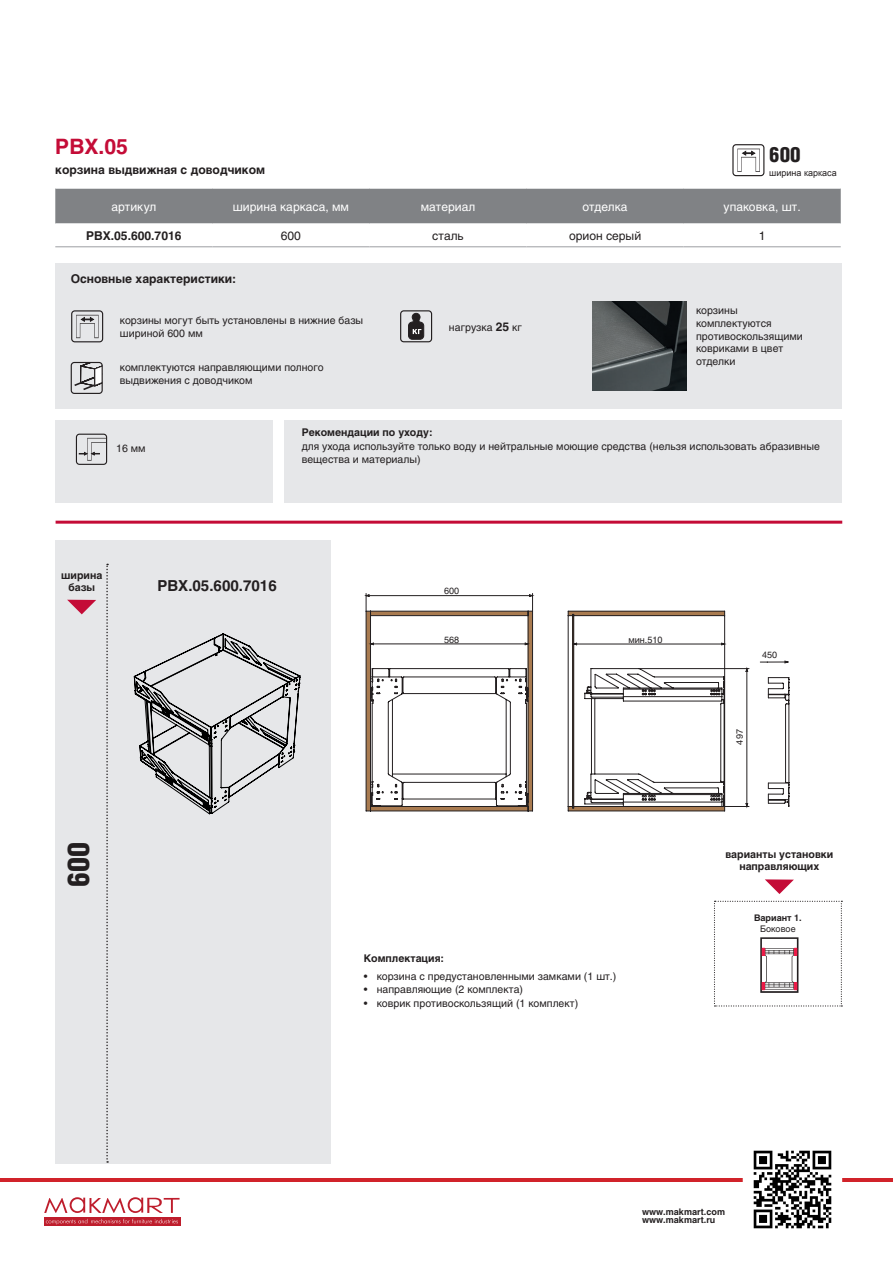
<style>
.page{position:relative;width:893px;height:1263px;background:#fff}
.page>*{position:absolute;margin:0;border:0;box-sizing:border-box;transform-origin:0 0}
.t1{font:900 30px "Helios Cond";color:#231f20}
.articul{font:700 21px "Helios";color:#c40c37}
.t2{font:900 21px "Helios Cond";color:#231f20}
.артикулы{font:700 15px "Helios";color:#231f20}
.артикулы-2{font:700 12px "Helios";color:#231f20}
.t3{font:12px "Helios";color:#fff}
.t4{font:12px "Helios";color:#231f20}
.схемы{font:10.5px/12.6px "Helios";color:#231f20}
.t5{font:700 10.5px/12.6px "Helios";color:#231f20;text-align:center}
.t6{font:700 9px/8.6px "Helios";color:#231f20}
.схемы-2{font:9px "Helios";color:#231f20}
.t7{font:9px "Arial";color:#231f20}
.s1{font-weight:700;font-size:12px}
</style>
<div class="page">
<hr style="left:0;top:1178px;width:893px;height:3px;background:#d1232a">
<img style="left:746px;top:1150px;width:93px;height:79px">
<div style="left:44px;top:1217px;width:136px;height:9px;background:#be1d2c"></div>
<svg style="left:46px;top:1219px;width:132px;height:5px"></svg>
<svg style="left:44px;top:1197px;width:136px;height:16px"></svg>
<hr style="left:56px;top:521px;width:786px;height:3px;background:#c40c37">
<div style="left:56px;top:540px;width:275px;height:624px;background:#e6e7e9"></div>
<svg style="left:106px;top:564px;width:2px;height:599px"></svg>
<svg style="left:67px;top:600px;width:29px;height:14px"></svg>
<div style="left:55px;top:420px;width:217px;height:82px;background:#e6e7e9"></div>
<div style="left:732px;top:144px;width:32px;height:32px;border:1px solid #231f20;border-radius:3px"></div>
<svg style="left:737px;top:149px;width:23px;height:23px"></svg>
<div style="left:55px;top:189px;width:786px;height:34px;background:#808285"></div>
<hr style="left:55px;top:246px;width:157px;height:1px;background:#a8a9ad">
<hr style="left:212px;top:246px;width:157px;height:1px;background:#a8a9ad">
<hr style="left:369px;top:246px;width:158px;height:1px;background:#a8a9ad">
<hr style="left:527px;top:246px;width:157px;height:1px;background:#a8a9ad">
<hr style="left:684px;top:246px;width:157px;height:1px;background:#a8a9ad">
<svg style="left:365px;top:594px;width:421px;height:213px"></svg>
<hr style="left:639px;top:668px;width:110px;height:1px;background:#231f20">
<svg style="left:760px;top:661px;width:28px;height:2px"></svg>
<svg style="left:366px;top:593px;width:167px;height:18px"></svg>
<svg style="left:725px;top:669px;width:24px;height:138px"></svg>
<svg style="left:366px;top:611px;width:359px;height:200px"></svg>
<svg style="left:768px;top:677px;width:21px;height:130px"></svg>
<div style="left:285px;top:420px;width:557px;height:82px;background:#e6e7e9"></div>
<div style="left:55px;top:263px;width:787px;height:146px;background:#e6e7e9"></div>
<div style="left:71px;top:310px;width:32px;height:32px;border:1px solid #231f20;border-radius:3px"></div>
<svg style="left:76px;top:315px;width:23px;height:23px"></svg>
<div style="left:400px;top:310px;width:32px;height:32px;border:1px solid #231f20;border-radius:3px"></div>
<svg style="left:408px;top:313px;width:16px;height:27px"></svg>
<svg style="left:74px;top:364px;width:27px;height:26px"></svg>
<div style="left:71px;top:362px;width:32px;height:32px;border:1px solid #231f20;border-radius:3px"></div>
<div style="left:76px;top:434px;width:31px;height:31px;border:1px solid #231f20;border-radius:3px"></div>
<svg style="left:79px;top:438px;width:28px;height:23px"></svg>
<svg style="left:765px;top:879px;width:29px;height:15px"></svg>
<svg style="left:714px;top:901px;width:128px;height:105px"></svg>
<svg style="left:134px;top:634px;width:166px;height:180px"></svg>
<img style="left:593px;top:301px;width:94px;height:89px">
<p class="articul" style="left:55px;top:134px;width:74px">PBX.05</p>
<p class="t2" style="left:769px;top:142px;width:33px">600</p>
<p class="артикулы-2" style="left:55px;top:163px;width:211px">корзина выдвижная с доводчиком</p>
<p class="t7" style="left:769px;top:167px;width:69px">ширина каркаса</p>
<p class="t3" style="left:111px;top:199px;width:46px">артикул</p>
<p class="t3" style="left:233px;top:199px;width:118px">ширина каркаса, мм</p>
<p class="t3" style="left:421px;top:199px;width:56px">материал</p>
<p class="t3" style="left:583px;top:199px;width:47px">отделка</p>
<p class="t3" style="left:724px;top:199px;width:79px">упаковка, шт.</p>
<p class="артикулы-2" style="left:86px;top:229px;width:97px">PBX.05.600.7016</p>
<p class="t4" style="left:281px;top:229px;width:22px">600</p>
<p class="t4" style="left:432px;top:229px;width:33px">сталь</p>
<p class="t4" style="left:569px;top:229px;width:74px">орион серый</p>
<p class="t4" style="left:759px;top:229px;width:8px">1</p>
<p class="артикулы-2" style="left:71px;top:272px;width:167px">Основные характеристики:</p>
<p class="схемы" style="left:120px;top:313px;width:245px;line-height:13.5px">корзины могут быть установлены в нижние базы шириной 600 мм</p>
<p class="схемы" style="left:449px;top:321px;width:74px">нагрузка <span class="s1">25</span> кг</p>
<p class="схемы" style="left:120px;top:361px;width:205px">комплектуются направляющими полного выдвижения с доводчиком</p>
<p class="схемы" style="left:696px;top:304px;width:108px">корзины комплектуются противоскользящими ковриками в цвет отделки</p>
<p class="схемы" style="left:116px;top:442px;width:31px">16 мм</p>
<p class="t5" style="left:302px;top:426px;width:132px">Рекомендации по уходу:</p>
<p class="схемы" style="left:302px;top:439px;width:520px;line-height:13.5px">для ухода используйте только воду и нейтральные моющие средства (нельзя использовать абразивные вещества и материалы)</p>
<p class="t5" style="left:61px;top:569px;width:43px">ширина базы</p>
<p class="артикулы" style="left:157px;top:577px;width:121px">PBX.05.600.7016</p>
<p class="t1" style="left:61px;top:887px;width:47px;rotate:-90deg">600</p>
<p class="схемы-2" style="left:444px;top:585px;width:17px">600</p>
<p class="схемы-2" style="left:444px;top:634px;width:17px">568</p>
<p class="схемы-2" style="left:628px;top:635px;width:36px">мин.510</p>
<p class="t5" style="left:364px;top:952px;width:82px">Комплектация:</p>
<p class="схемы" style="left:364px;top:969px;width:254px">• корзина с предустановленными замками (1 шт.)</p>
<p class="схемы" style="left:364px;top:983px;width:161px">• направляющие (2 комплекта)</p>
<p class="схемы" style="left:364px;top:996px;width:216px">• коврик противоскользящий (1 комплект)</p>
<p class="схемы-2" style="left:762px;top:650px;width:17px">450</p>
<p class="схемы-2" style="left:734px;top:744px;width:17px;rotate:-90deg">497</p>
<p class="t5" style="left:725px;top:847px;width:109px">варианты установки направляющих</p>
<p class="t6" style="left:754px;top:913px;width:49px">Вариант 1.</p>
<p class="схемы-2" style="left:760px;top:923px;width:37px">Боковое</p>
<p class="t6" style="left:642px;top:1207px;width:84px">www.makmart.com www.makmart.ru</p>
</div>
